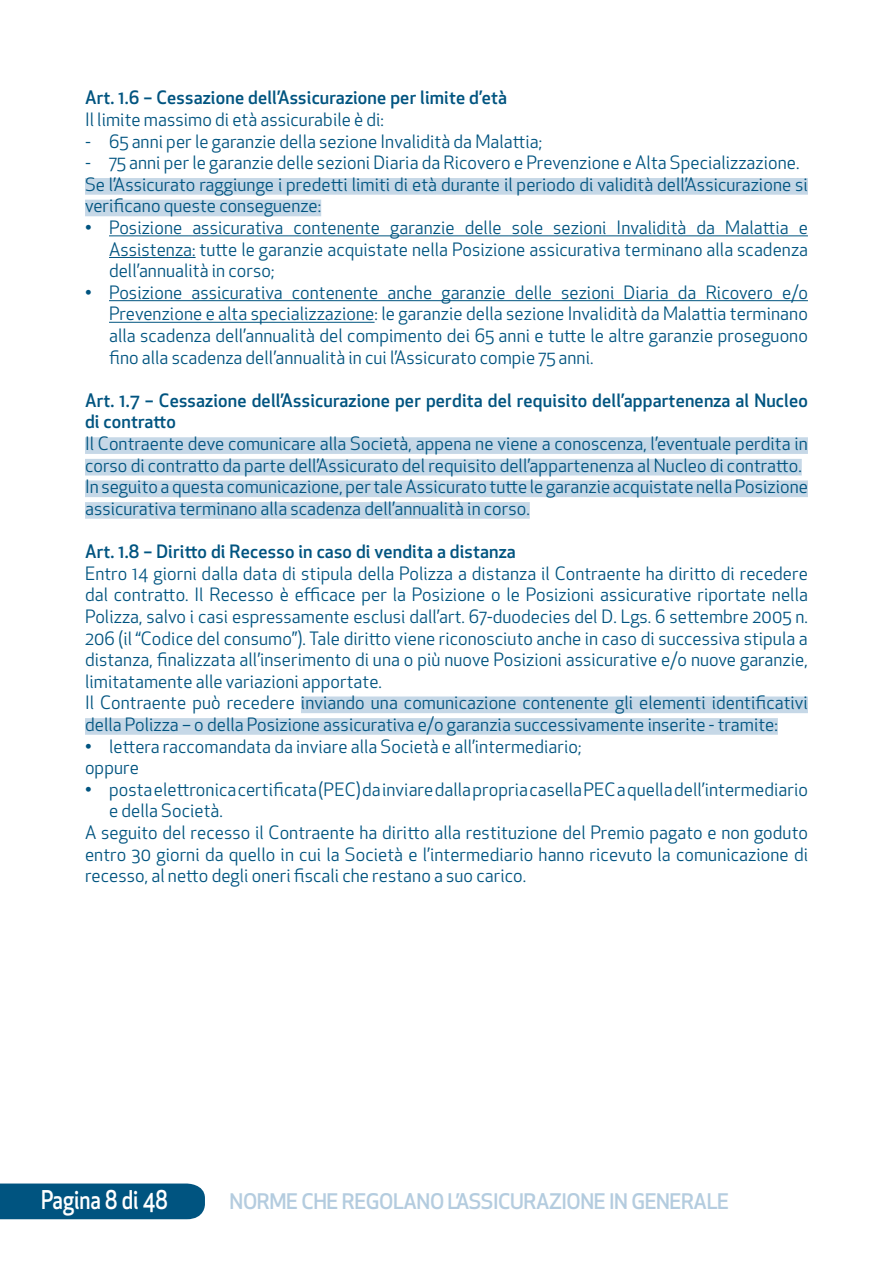
<style>
.page{position:relative;width:893px;height:1263px;background:#fff}
.page>*{position:absolute;margin:0;border:0;box-sizing:border-box;transform-origin:0 0}
.t1{font:500 25.2px "Apex New";color:#fff;scale:.83 1}
.t2{font:500 21px "Apex New";letter-spacing:-.02em;color:#b4ccdf}
.t3{font:18px/21.6px "Apex New";letter-spacing:.005em;color:#005480}
.t4{font:500 18px/21.6px "Apex New";letter-spacing:.01em;color:#005480}
</style>
<div class="page">
<div style="left:0;top:1183px;width:205px;height:36px;background:#005480"></div>
<div style="left:85px;top:178px;width:723px;height:17px;background:#c6d8e7"></div>
<div style="left:85px;top:200px;width:236px;height:16px;background:#c6d8e7"></div>
<hr style="left:109px;top:236px;width:699px;height:1px;background:#005480">
<hr style="left:109px;top:257px;width:87px;height:1px;background:#005480">
<hr style="left:109px;top:300px;width:699px;height:1px;background:#005480">
<hr style="left:109px;top:322px;width:266px;height:1px;background:#005480">
<div style="left:85px;top:437px;width:723px;height:17px;background:#c6d8e7"></div>
<div style="left:85px;top:459px;width:717px;height:16px;background:#c6d8e7"></div>
<div style="left:85px;top:480px;width:723px;height:17px;background:#c6d8e7"></div>
<div style="left:85px;top:502px;width:445px;height:17px;background:#c6d8e7"></div>
<div style="left:301px;top:696px;width:507px;height:17px;background:#c6d8e7"></div>
<div style="left:85px;top:718px;width:693px;height:17px;background:#c6d8e7"></div>
<p class="t4" style="left:85px;top:87px;width:424px">Art. 1.6 – Cessazione dell’Assicurazione per limite d’età</p>
<p class="t3" style="left:85px;top:109px;width:724px">Il limite massimo di età assicurabile è di:<br>̍ 65 anni per le garanzie della sezione Invalidità da Malattia;<br>̍ 75 anni per le garanzie delle sezioni Diaria da Ricovero e Prevenzione e Alta Specializzazione.<br>Se l’Assicurato raggiunge i predetti limiti di età durante il periodo di validità dell’Assicurazione si verificano queste conseguenze:</p>
<p class="t3" style="left:109px;top:217px;width:700px;text-align:justify;text-indent:-24px">• Posizione assicurativa contenente garanzie delle sole sezioni Invalidità da Malattia e Assistenza: tutte le garanzie acquistate nella Posizione assicurativa terminano alla scadenza dell’annualità in corso;</p>
<p class="t3" style="left:109px;top:282px;width:700px;text-align:justify;text-indent:-24px">• Posizione assicurativa contenente anche garanzie delle sezioni Diaria da Ricovero e/o Prevenzione e alta specializzazione: le garanzie della sezione Invalidità da Malattia terminano alla scadenza dell’annualità del compimento dei 65 anni e tutte le altre garanzie proseguono fino alla scadenza dell’annualità in cui l’Assicurato compie 75 anni.</p>
<p class="t4" style="left:85px;top:389px;width:724px">Art. 1.7 – Cessazione dell’Assicurazione per perdita del requisito dell’appartenenza al Nucleo di contratto</p>
<p class="t3" style="left:85px;top:433px;width:724px">Il Contraente deve comunicare alla Società, appena ne viene a conoscenza, l’eventuale perdita in corso di contratto da parte dell’Assicurato del requisito dell’appartenenza al Nucleo di contratto.<br>In seguito a questa comunicazione, per tale Assicurato tutte le garanzie acquistate nella Posizione assicurativa terminano alla scadenza dell’annualità in corso.</p>
<p class="t4" style="left:85px;top:540px;width:432px">Art. 1.8 – Diritto di Recesso in caso di vendita a distanza</p>
<p class="t3" style="left:85px;top:562px;width:724px">Entro 14 giorni dalla data di stipula della Polizza a distanza il Contraente ha diritto di recedere dal contratto. Il Recesso è efficace per la Posizione o le Posizioni assicurative riportate nella Polizza, salvo i casi espressamente esclusi dall’art. 67-duodecies del D. Lgs. 6 settembre 2005 n.<br>206 (il “Codice del consumo”). Tale diritto viene riconosciuto anche in caso di successiva stipula a distanza, finalizzata all’inserimento di una o più nuove Posizioni assicurative e/o nuove garanzie, limitatamente alle variazioni apportate.<br>Il Contraente può recedere inviando una comunicazione contenente gli elementi identificativi della Polizza – o della Posizione assicurativa e/o garanzia successivamente inserite - tramite:</p>
<p class="t3" style="left:85px;top:735px;width:498px">• lettera raccomandata da inviare alla Società e all’intermediario; oppure</p>
<p class="t3" style="left:85px;top:778px;width:724px">• posta elettronica certificata (PEC) da inviare dalla propria casella PEC a quella dell’intermediario</p>
<p class="t3" style="left:109px;top:800px;width:115px">e della Società.</p>
<p class="t3" style="left:85px;top:822px;width:724px">A seguito del recesso il Contraente ha diritto alla restituzione del Premio pagato e non goduto</p>
<p class="t3" style="left:85px;top:843px;width:724px">entro 30 giorni da quello in cui la Società e l’intermediario hanno ricevuto la comunicazione di</p>
<p class="t3" style="left:85px;top:865px;width:443px">recesso, al netto degli oneri fiscali che restano a suo carico.</p>
<h1 class="t1" style="left:41px;top:1183px;width:154px">Pagina 8 di 48</h1>
<p class="t2" style="left:230px;top:1187px;width:501px">NORME CHE REGOLANO L’ASSICURAZIONE IN GENERALE</p>
</div>
